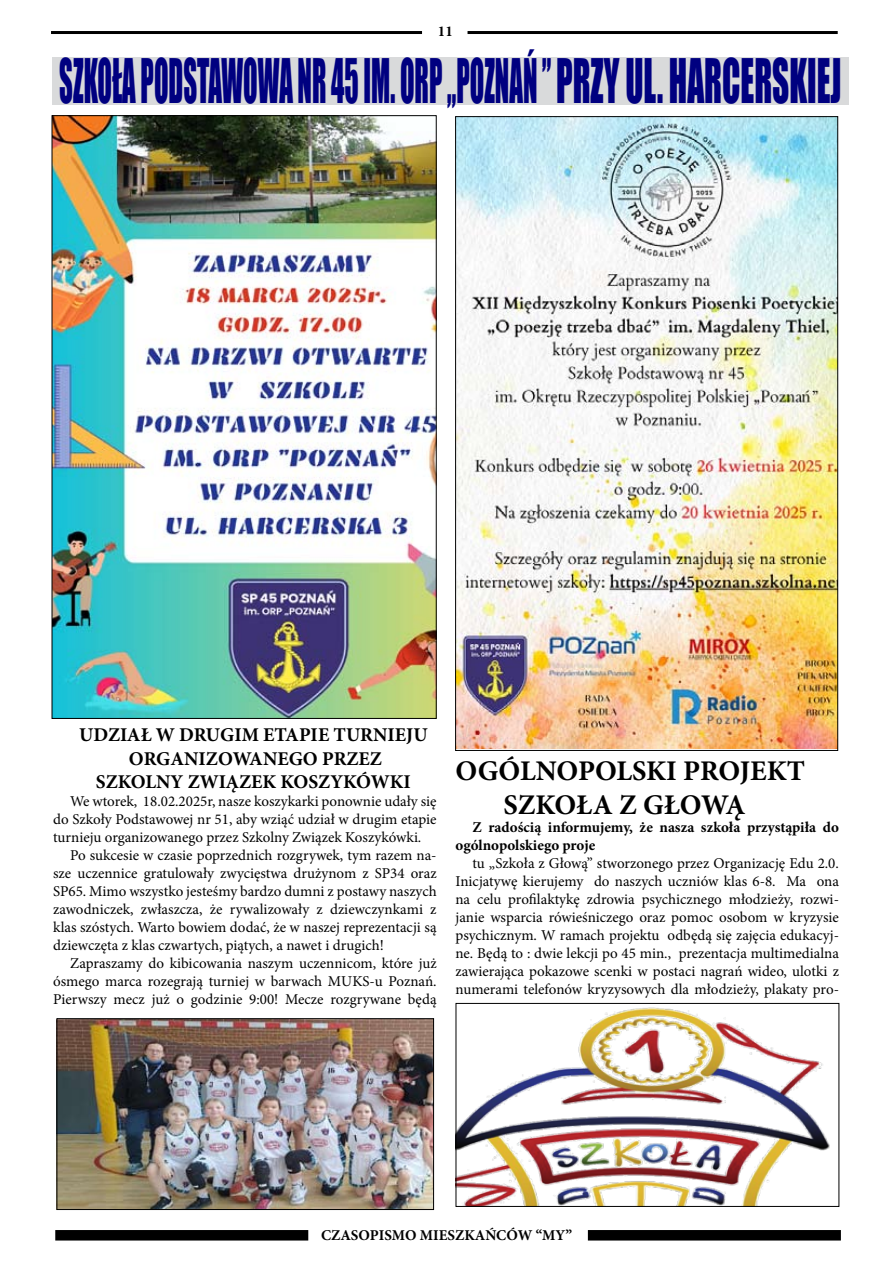
<style>
.page{position:relative;width:893px;height:1263px;background:#fff}
.page>*{position:absolute;margin:0;border:0;box-sizing:border-box;transform-origin:0 0}
.t1{font:56.4px "Impact";color:#000080;scale:.47 1}
.t2{font:700 28.5px/34.2px "Minion Pro";color:#000;text-align:center}
.t3{font:700 19.5px/23.4px "Minion Pro";color:#000;text-align:center}
.t4{font:15px/18px "Minion Pro";color:#000;text-align:justify}
.t5{font:700 15px/18px "Minion Pro";color:#000}
</style>
<div class="page">
<hr style="left:51px;top:31px;width:371px;height:3px;background:#000">
<hr style="left:467px;top:31px;width:371px;height:3px;background:#000">
<div style="left:55px;top:1230px;width:253px;height:10px;background:#000"></div>
<div style="left:588px;top:1230px;width:253px;height:10px;background:#000"></div>
<div style="left:52px;top:57px;width:797px;height:48px;background:#d9dadb"></div>
<img style="left:54px;top:117px;width:380px;height:600px">
<img style="left:457px;top:118px;width:379px;height:630px">
<img style="left:59px;top:1020px;width:373px;height:188px">
<div style="left:57px;top:1018px;width:377px;height:192px;border:1px solid #000"></div>
<img style="left:458px;top:1007px;width:372px;height:197px">
<div style="left:456px;top:1003px;width:383px;height:203px;border:1px solid #000"></div>
<p class="t5" style="left:438px;top:22px;width:16px">11</p>
<h1 class="t1" style="left:59px;top:38px;width:1666px">SZKOŁA PODSTAWOWA NR 45 IM. ORP „POZNAŃ ” PRZY UL. HARCERSKIEJ</h1>
<h3 class="t3" style="left:79px;top:723px;width:350px">UDZIAŁ W DRUGIM ETAPIE TURNIEJU<br>ORGANIZOWANEGO PRZEZ<br>SZKOLNY ZWIĄZEK KOSZYKÓWKI</h3>
<p class="t4" style="left:53px;top:792px;width:385px;text-indent:17px">We wtorek, 18.02.2025r, nasze koszykarki ponownie udały się do Szkoły Podstawowej nr 51, aby wziąć udział w drugim etapie turnieju organizowanego przez Szkolny Związek Koszykówki.</p>
<p class="t4" style="left:53px;top:846px;width:385px;text-indent:17px">Po sukcesie w czasie poprzednich rozgrywek, tym razem na&shy;sze uczennice gratulowały zwycięstwa drużynom z SP34 oraz SP65. Mimo wszystko jesteśmy bardzo dumni z postawy naszych zawodniczek, zwłaszcza, że rywalizowały z dziewczynkami z klas szóstych. Warto bowiem dodać, że w naszej reprezentacji są dziewczęta z klas czwartych, piątych, a nawet i drugich!</p>
<p class="t4" style="left:53px;top:954px;width:385px;text-indent:17px">Zapraszamy do kibicowania naszym uczennicom, które już ósmego marca rozegrają turniej w barwach MUKS-u Poznań.<br>Pierwszy mecz już o godzinie 9:00! Mecze rozgrywane będą</p>
<h2 class="t2" style="left:455px;top:753px;width:351px">OGÓLNOPOLSKI PROJEKT<br>SZKOŁA Z GŁOWĄ</h2>
<p class="t5" style="left:455px;top:818px;width:385px;text-indent:17px">Z radością informujemy, że nasza szkoła przystąpiła do ogólnopolskiego proje</p>
<p class="t4" style="left:455px;top:854px;width:385px;text-indent:17px">tu „Szkoła z Głową” stworzonego przez Organizację Edu 2.0.<br>Inicjatywę kierujemy do naszych uczniów klas 6-8. Ma ona na celu profilaktykę zdrowia psychicznego młodzieży, rozwi&shy;janie wsparcia rówieśniczego oraz pomoc osobom w kryzysie psychicznym. W ramach projektu odbędą się zajęcia edukacyj&shy;ne. Będą to : dwie lekcji po 45 min., prezentacja multimedialna zawierająca pokazowe scenki w postaci nagrań wideo, ulotki z numerami telefonów kryzysowych dla młodzieży, plakaty pro-</p>
<p class="t5" style="left:321px;top:1226px;width:252px">CZASOPISMO MIESZKAŃCÓW “MY”</p>
</div>
